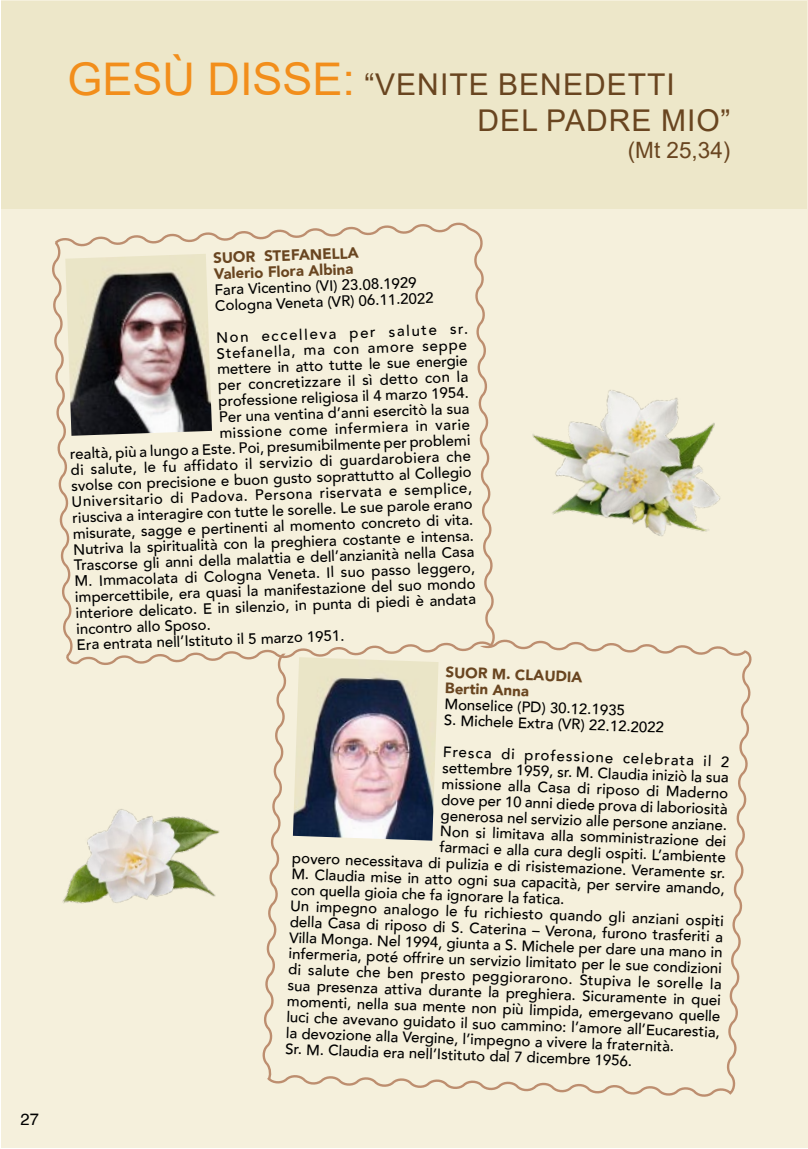
<style>
.page{position:relative;width:808px;height:1149px;background:#fff}
.page>*{position:absolute;margin:0;border:0;box-sizing:border-box;transform-origin:0 0}
.t1{font:30px/36px "Arial";letter-spacing:.035em;color:#694520}
.t2{font:22.5px "Arial";color:#694520}
.t3{font:16.5px "Helvetica";color:#000}
.t4{font:500 15px/15.9px "Avenir";color:#000}
.t5{font:900 15px/15.9px "Avenir";color:#694520}
.s1{font-size:45px;color:#f28e1b}
</style>
<div class="page">
<div style="left:1px;top:1px;width:806px;height:1146px;background:#f5f0dc"></div>
<svg style="left:262px;top:639px;width:490px;height:458px"></svg>
<svg style="left:52px;top:222px;width:445px;height:446px"></svg>
<div style="left:1px;top:1px;width:805px;height:207px;background:#ede7c9"></div>
<img style="left:65px;top:254px;width:147px;height:181px">
<img style="left:293px;top:657px;width:145px;height:183px">
<img style="left:493px;top:344px;width:227px;height:223px">
<img style="left:62px;top:809px;width:158px;height:95px">
<h1 class="t1" style="left:477px;top:66px;width:254px;text-indent:-410px"><span class="s1">GESÙ DISSE:</span> “VENITE BENEDETTI<br>DEL PADRE MIO”</h1>
<h2 class="t2" style="left:628px;top:134px;width:104px">(Mt 25,34)</h2>
<p class="t3" style="left:21px;top:1105px;width:20px">27</p>
<p class="t5" style="left:213px;top:249px;width:147px;rotate:-2deg">SUOR STEFANELLA<br>Valerio Flora Albina</p>
<p class="t4" style="left:214px;top:281px;width:220px;rotate:-2deg">Fara Vicentino (VI) 23.08.1929<br>Cologna Veneta (VR) 06.11.2022</p>
<p class="t4" style="left:216px;top:328px;width:254px;rotate:-2deg">Non eccelleva per salute sr.</p>
<p class="t4" style="left:216px;top:344px;width:252px;rotate:-2deg">Stefanella, ma con amore seppe</p>
<p class="t4" style="left:217px;top:360px;width:252px;rotate:-2deg">mettere in atto tutte le sue energie</p>
<p class="t4" style="left:217px;top:376px;width:252px;rotate:-2deg">per concretizzare il sì detto con la</p>
<p class="t4" style="left:218px;top:392px;width:252px;rotate:-2deg">professione religiosa il 4 marzo 1954.</p>
<p class="t4" style="left:219px;top:408px;width:252px;rotate:-2deg">Per una ventina d’anni esercitò la sua</p>
<p class="t4" style="left:219px;top:424px;width:252px;rotate:-2deg">missione come infermiera in varie</p>
<p class="t4" style="left:70px;top:445px;width:402px;rotate:-2deg">realtà, più a lungo a Este. Poi, presumibilmente per problemi</p>
<p class="t4" style="left:70px;top:461px;width:402px;rotate:-2deg">di salute, le fu affidato il servizio di guardarobiera che</p>
<p class="t4" style="left:71px;top:477px;width:402px;rotate:-2deg">svolse con precisione e buon gusto soprattutto al Collegio</p>
<p class="t4" style="left:71px;top:492px;width:402px;rotate:-2deg">Universitario di Padova. Persona riservata e semplice,</p>
<p class="t4" style="left:72px;top:508px;width:402px;rotate:-2deg">riusciva a interagire con tutte le sorelle. Le sue parole erano</p>
<p class="t4" style="left:73px;top:524px;width:402px;rotate:-2deg">misurate, sagge e pertinenti al momento concreto di vita.</p>
<p class="t4" style="left:73px;top:540px;width:402px;rotate:-2deg">Nutriva la spiritualità con la preghiera costante e intensa.</p>
<p class="t4" style="left:74px;top:556px;width:402px;rotate:-2deg">Trascorse gli anni della malattia e dell’anzianità nella Casa</p>
<p class="t4" style="left:74px;top:572px;width:402px;rotate:-2deg">M. Immacolata di Cologna Veneta. Il suo passo leggero,</p>
<p class="t4" style="left:75px;top:588px;width:402px;rotate:-2deg">impercettibile, era quasi la manifestazione del suo mondo</p>
<p class="t4" style="left:75px;top:604px;width:402px;rotate:-2deg">interiore delicato. E in silenzio, in punta di piedi è andata</p>
<p class="t4" style="left:76px;top:620px;width:136px;rotate:-2deg">incontro allo Sposo.</p>
<p class="t4" style="left:76px;top:635px;width:269px;rotate:-2deg">Era entrata nell’Istituto il 5 marzo 1951.</p>
<p class="t5" style="left:446px;top:663px;width:138px;rotate:2deg">SUOR M. CLAUDIA<br>Bertin Anna</p>
<p class="t4" style="left:445px;top:695px;width:222px;rotate:2deg">Monselice (PD) 30.12.1935<br>S. Michele Extra (VR) 22.12.2022</p>
<p class="t4" style="left:443px;top:742px;width:288px;rotate:2deg">Fresca di professione celebrata il 2</p>
<p class="t4" style="left:443px;top:758px;width:288px;rotate:2deg">settembre 1959, sr. M. Claudia iniziò la sua</p>
<p class="t4" style="left:442px;top:774px;width:288px;rotate:2deg">missione alla Casa di riposo di Maderno</p>
<p class="t4" style="left:442px;top:790px;width:288px;rotate:2deg">dove per 10 anni diede prova di laboriosità</p>
<p class="t4" style="left:441px;top:806px;width:288px;rotate:2deg">generosa nel servizio alle persone anziane.</p>
<p class="t4" style="left:440px;top:822px;width:288px;rotate:2deg">Non si limitava alla somministrazione dei</p>
<p class="t4" style="left:440px;top:838px;width:288px;rotate:2deg">farmaci e alla cura degli ospiti. L’ambiente</p>
<p class="t4" style="left:292px;top:848px;width:435px;rotate:2deg">povero necessitava di pulizia e di risistemazione. Veramente sr.</p>
<p class="t4" style="left:292px;top:864px;width:435px;rotate:2deg">M. Claudia mise in atto ogni sua capacità, per servire amando,</p>
<p class="t4" style="left:291px;top:880px;width:275px;rotate:2deg">con quella gioia che fa ignorare la fatica.</p>
<p class="t4" style="left:291px;top:896px;width:435px;rotate:2deg">Un impegno analogo le fu richiesto quando gli anziani ospiti</p>
<p class="t4" style="left:290px;top:912px;width:435px;rotate:2deg">della Casa di riposo di S. Caterina – Verona, furono trasferiti a</p>
<p class="t4" style="left:290px;top:928px;width:435px;rotate:2deg">Villa Monga. Nel 1994, giunta a S. Michele per dare una mano in</p>
<p class="t4" style="left:289px;top:944px;width:435px;rotate:2deg">infermeria, poté offrire un servizio limitato per le sue condizioni</p>
<p class="t4" style="left:289px;top:960px;width:435px;rotate:2deg">di salute che ben presto peggiorarono. Stupiva le sorelle la</p>
<p class="t4" style="left:288px;top:975px;width:435px;rotate:2deg">sua presenza attiva durante la preghiera. Sicuramente in quei</p>
<p class="t4" style="left:287px;top:991px;width:435px;rotate:2deg">momenti, nella sua mente non più limpida, emergevano quelle</p>
<p class="t4" style="left:287px;top:1007px;width:435px;rotate:2deg">luci che avevano guidato il suo cammino: l’amore all’Eucarestia,</p>
<p class="t4" style="left:286px;top:1023px;width:390px;rotate:2deg">la devozione alla Vergine, l’impegno a vivere la fraternità.</p>
<p class="t4" style="left:286px;top:1039px;width:349px;rotate:2deg">Sr. M. Claudia era nell’Istituto dal 7 dicembre 1956.</p>
</div>
